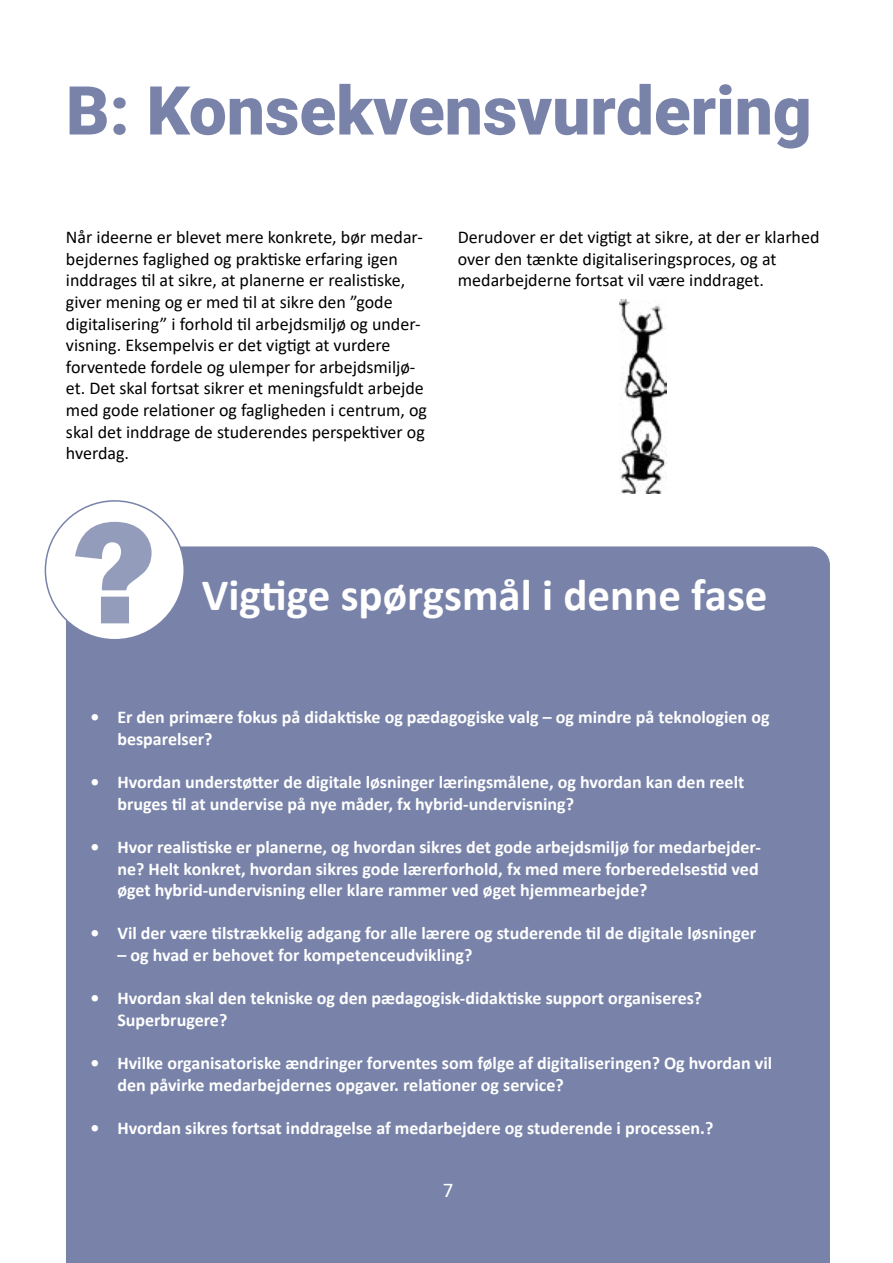
<style>
.page{position:relative;width:893px;height:1263px;background:#fff}
.page>*{position:absolute;margin:0;border:0;box-sizing:border-box;transform-origin:0 0}
.t1{font:800 150px "Franklin Gothic";color:#939cba}
.t2{font:900 67.5px "Roboto";color:#7983a9}
.t3{font:700 45px "Calibri";color:#fff}
.t4{font:21px "Calibri";color:#fff}
.t5{font:700 18px/21.6px "Calibri";color:#fff}
.t6{font:18px/21.6px "Calibri";color:#000}
</style>
<div class="page">
<div style="left:66px;top:546px;width:764px;height:717px;background:#7983a9"></div>
<div style="left:45px;top:501px;width:139px;height:139px;background:#fff;border-radius:50%"></div>
<img style="left:620px;top:300px;width:47px;height:193px">
<h2 class="t2" style="left:66px;top:63px;width:747px">B: Konsekvensvurdering</h2>
<p class="t6" style="left:66px;top:226px;width:363px">Når ideerne er blevet mere konkrete, bør medar&shy;bejdernes faglighed og praktiske erfaring igen inddrages til at sikre, at planerne er realistiske, giver mening og er med til at sikre den ”gode digitalisering” i forhold til arbejdsmiljø og under&shy;visning. Eksempelvis er det vigtigt at vurdere forventede fordele og ulemper for arbejdsmiljø&shy;et. Det skal fortsat sikrer et meningsfuldt arbejde med gode relationer og fagligheden i centrum, og skal det inddrage de studerendes perspektiver og hverdag.</p>
<p class="t6" style="left:458px;top:226px;width:363px">Derudover er det vigtigt at sikre, at der er klarhed over den tænkte digitaliseringsproces, og at medarbejderne fortsat vil være inddraget.</p>
<h1 class="t1" style="left:73px;top:476px;width:83px">?</h1>
<h3 class="t3" style="left:202px;top:563px;width:567px">Vigtige spørgsmål i denne fase</h3>
<p class="t5" style="left:117px;top:706px;width:654px;text-indent:-27px">• Er den primære fokus på didaktiske og pædagogiske valg – og mindre på teknologien og besparelser?</p>
<p class="t5" style="left:117px;top:771px;width:628px;text-indent:-27px">• Hvordan understøtter de digitale løsninger læringsmålene, og hvordan kan den reelt bruges til at undervise på nye måder, fx hybrid-undervisning?</p>
<p class="t5" style="left:117px;top:836px;width:645px;text-indent:-27px">• Hvor realistiske er planerne, og hvordan sikres det gode arbejdsmiljø for medarbejder&shy;ne? Helt konkret, hvordan sikres gode lærerforhold, fx med mere forberedelsestid ved øget hybrid-undervisning eller klare rammer ved øget hjemmearbejde?</p>
<p class="t5" style="left:90px;top:922px;width:667px">• Vil der være tilstrækkelig adgang for alle lærere og studerende til de digitale løsninger</p>
<p class="t5" style="left:117px;top:944px;width:356px">– og hvad er behovet for kompetenceudvikling?</p>
<p class="t5" style="left:117px;top:987px;width:586px;text-indent:-27px">• Hvordan skal den tekniske og den pædagogisk-didaktiske support organiseres?<br>Superbrugere?</p>
<p class="t5" style="left:117px;top:1052px;width:656px;text-indent:-27px">• Hvilke organisatoriske ændringer forventes som følge af digitaliseringen? Og hvordan vil den påvirke medarbejdernes opgaver. relationer og service?</p>
<p class="t5" style="left:90px;top:1117px;width:624px">• Hvordan sikres fortsat inddragelse af medarbejdere og studerende i processen.?</p>
<p class="t4" style="left:443px;top:1175px;width:12px">7</p>
</div>
